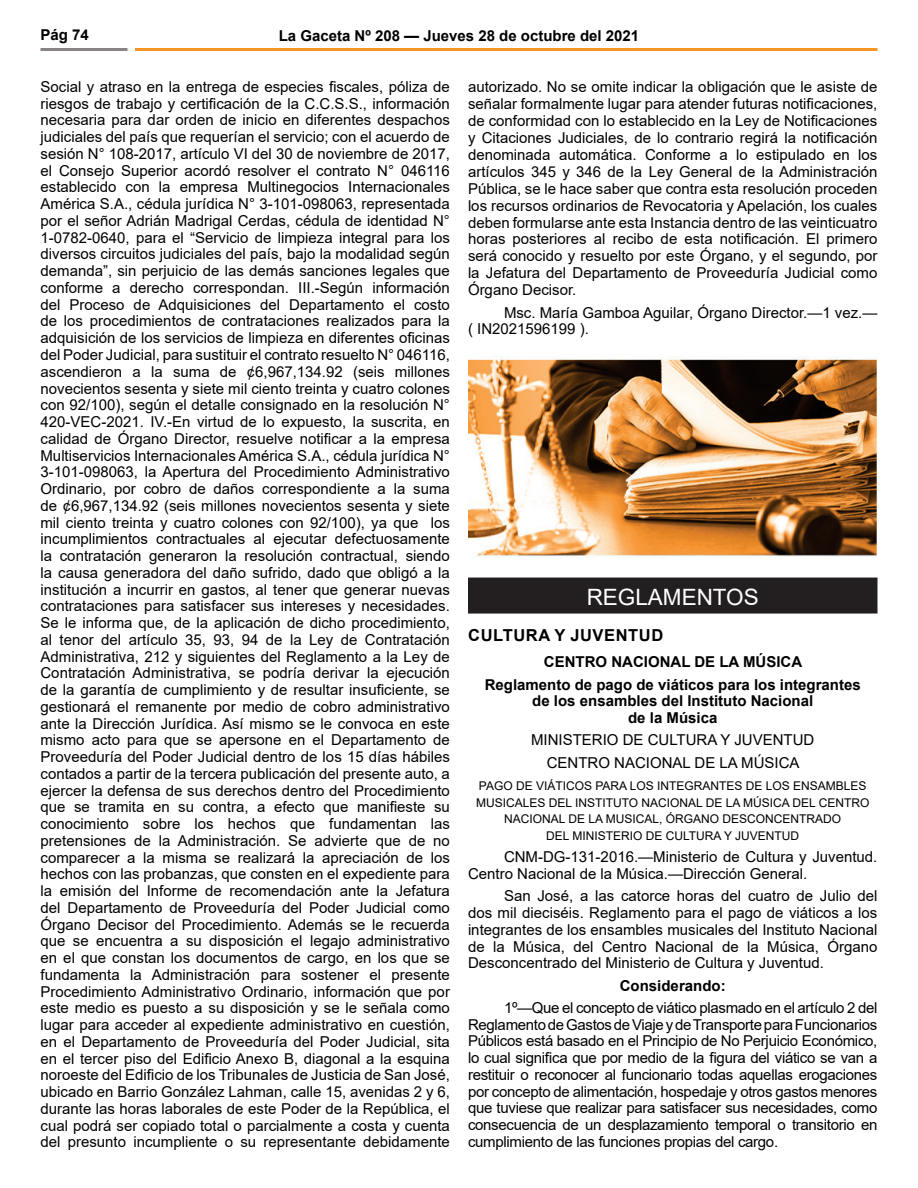
<style>
.page{position:relative;width:918px;height:1188px;background:#fff}
.page>*{position:absolute;margin:0;border:0;box-sizing:border-box;transform-origin:0 0}
.t1{font:22.5px "Arial";color:#fff}
.t2{font:700 16.5px "Arial";letter-spacing:.035em;color:#000001}
.t3{font:15px/16.8px "Arial";color:#000001;text-align:justify}
.t4{font:700 15px/22.2px "Arial";color:#000001;text-align:center}
.t5{font:12px/16.8px "Arial";color:#000001;text-align:center}
</style>
<div class="page">
<hr style="left:135px;top:48px;width:743px;height:3px;background:#f79626">
<hr style="left:40px;top:48px;width:88px;height:3px;background:#3b3532">
<div style="left:468px;top:578px;width:410px;height:36px;background:#231f20"></div>
<img style="left:468px;top:357px;width:408px;height:200px">
<p class="t4" style="left:40px;top:24px;width:50px">Pág 74</p>
<p class="t4" style="left:279px;top:24px;width:362px">La Gaceta Nº 208 — Jueves 28 de octubre del 2021</p>
<p class="t3" style="left:40px;top:78px;width:411px">Social y atraso en la entrega de especies fiscales, póliza de riesgos de trabajo y certificación de la C.C.S.S., información necesaria para dar orden de inicio en diferentes despachos judiciales del país que requerían el servicio; con el acuerdo de sesión N° 108-2017, artículo VI del 30 de noviembre de 2017, el Consejo Superior acordó resolver el contrato N° 046116 establecido con la empresa Multinegocios Internacionales América S.A., cédula jurídica N° 3-101-098063, representada por el señor Adrián Madrigal Cerdas, cédula de identidad N° 1-0782-0640, para el “Servicio de limpieza integral para los diversos circuitos judiciales del país, bajo la modalidad según demanda”, sin perjuicio de las demás sanciones legales que conforme a derecho correspondan. III.-Según información del Proceso de Adquisiciones del Departamento el costo de los procedimientos de contrataciones realizados para la adquisición de los servicios de limpieza en diferentes oficinas del Poder Judicial, para sustituir el contrato resuelto N° 046116, ascendieron a la suma de ¢6,967,134.92 (seis millones novecientos sesenta y siete mil ciento treinta y cuatro colones con 92/100), según el detalle consignado en la resolución N° 420-VEC-2021. IV.-En virtud de lo expuesto, la suscrita, en calidad de Órgano Director, resuelve notificar a la empresa Multiservicios Internacionales América S.A., cédula jurídica N° 3-101-098063, la Apertura del Procedimiento Administrativo Ordinario, por cobro de daños correspondiente a la suma de ¢6,967,134.92 (seis millones novecientos sesenta y siete mil ciento treinta y cuatro colones con 92/100), ya que los incumplimientos contractuales al ejecutar defectuosamente la contratación generaron la resolución contractual, siendo la causa generadora del daño sufrido, dado que obligó a la institución a incurrir en gastos, al tener que generar nuevas contrataciones para satisfacer sus intereses y necesidades.<br>Se le informa que, de la aplicación de dicho procedimiento, al tenor del artículo 35, 93, 94 de la Ley de Contratación Administrativa, 212 y siguientes del Reglamento a la Ley de Contratación Administrativa, se podría derivar la ejecución de la garantía de cumplimiento y de resultar insuficiente, se gestionará el remanente por medio de cobro administrativo ante la Dirección Jurídica. Así mismo se le convoca en este mismo acto para que se apersone en el Departamento de Proveeduría del Poder Judicial dentro de los 15 días hábiles contados a partir de la tercera publicación del presente auto, a ejercer la defensa de sus derechos dentro del Procedimiento que se tramita en su contra, a efecto que manifieste su conocimiento sobre los hechos que fundamentan las pretensiones de la Administración. Se advierte que de no comparecer a la misma se realizará la apreciación de los hechos con las probanzas, que consten en el expediente para la emisión del Informe de recomendación ante la Jefatura del Departamento de Proveeduría del Poder Judicial como Órgano Decisor del Procedimiento. Además se le recuerda que se encuentra a su disposición el legajo administrativo en el que constan los documentos de cargo, en los que se fundamenta la Administración para sostener el presente Procedimiento Administrativo Ordinario, información que por este medio es puesto a su disposición y se le señala como lugar para acceder al expediente administrativo en cuestión, en el Departamento de Proveeduría del Poder Judicial, sita en el tercer piso del Edificio Anexo B, diagonal a la esquina noroeste del Edificio de los Tribunales de Justicia de San José, ubicado en Barrio González Lahman, calle 15, avenidas 2 y 6, durante las horas laborales de este Poder de la República, el cual podrá ser copiado total o parcialmente a costa y cuenta del presunto incumpliente o su representante debidamente</p>
<p class="t3" style="left:468px;top:78px;width:411px">autorizado. No se omite indicar la obligación que le asiste de señalar formalmente lugar para atender futuras notificaciones, de conformidad con lo establecido en la Ley de Notificaciones y Citaciones Judiciales, de lo contrario regirá la notificación denominada automática. Conforme a lo estipulado en los artículos 345 y 346 de la Ley General de la Administración Pública, se le hace saber que contra esta resolución proceden los recursos ordinarios de Revocatoria y Apelación, los cuales deben formularse ante esta Instancia dentro de las veinticuatro horas posteriores al recibo de esta notificación. El primero será conocido y resuelto por este Órgano, y el segundo, por la Jefatura del Departamento de Proveeduría Judicial como Órgano Decisor.</p>
<p class="t3" style="left:468px;top:304px;width:411px;text-indent:36px">Msc. María Gamboa Aguilar, Órgano Director.—1 vez.— ( IN2021596199 ).</p>
<h1 class="t1" style="left:587px;top:581px;width:174px">REGLAMENTOS</h1>
<p class="t2" style="left:468px;top:623px;width:197px">CULTURA Y JUVENTUD</p>
<p class="t4" style="left:485px;top:651px;width:377px">CENTRO NACIONAL DE LA MÚSICA<br>Reglamento de pago de viáticos para los integrantes</p>
<p class="t4" style="left:532px;top:693px;width:282px;line-height:16.8px">de los ensambles del Instituto Nacional de la Música</p>
<p class="t3" style="left:531px;top:729px;width:285px;line-height:22.2px;text-align:center">MINISTERIO DE CULTURA Y JUVENTUD<br>CENTRO NACIONAL DE LA MÚSICA</p>
<p class="t5" style="left:476px;top:777px;width:395px">PAGO DE VIÁTICOS PARA LOS INTEGRANTES DE LOS ENSAMBLES MUSICALES DEL INSTITUTO NACIONAL DE LA MÚSICA DEL CENTRO NACIONAL DE LA MUSICAL, ÓRGANO DESCONCENTRADO<br>DEL MINISTERIO DE CULTURA Y JUVENTUD</p>
<p class="t3" style="left:468px;top:849px;width:411px;text-indent:36px">CNM-DG-131-2016.—Ministerio de Cultura y Juventud.<br>Centro Nacional de la Música.—Dirección General.</p>
<p class="t3" style="left:468px;top:888px;width:411px;text-indent:36px">San José, a las catorce horas del cuatro de Julio del dos mil dieciséis. Reglamento para el pago de viáticos a los integrantes de los ensambles musicales del Instituto Nacional de la Música, del Centro Nacional de la Música, Órgano Desconcentrado del Ministerio de Cultura y Juventud.</p>
<p class="t4" style="left:620px;top:974px;width:107px">Considerando:</p>
<p class="t3" style="left:468px;top:999px;width:411px;text-indent:36px">1º—Que el concepto de viático plasmado en el artículo 2 del Reglamento de Gastos de Viaje y de Transporte para Funcionarios Públicos está basado en el Principio de No Perjuicio Económico, lo cual significa que por medio de la figura del viático se van a restituir o reconocer al funcionario todas aquellas erogaciones por concepto de alimentación, hospedaje y otros gastos menores que tuviese que realizar para satisfacer sus necesidades, como consecuencia de un desplazamiento temporal o transitorio en cumplimiento de las funciones propias del cargo.</p>
</div>
